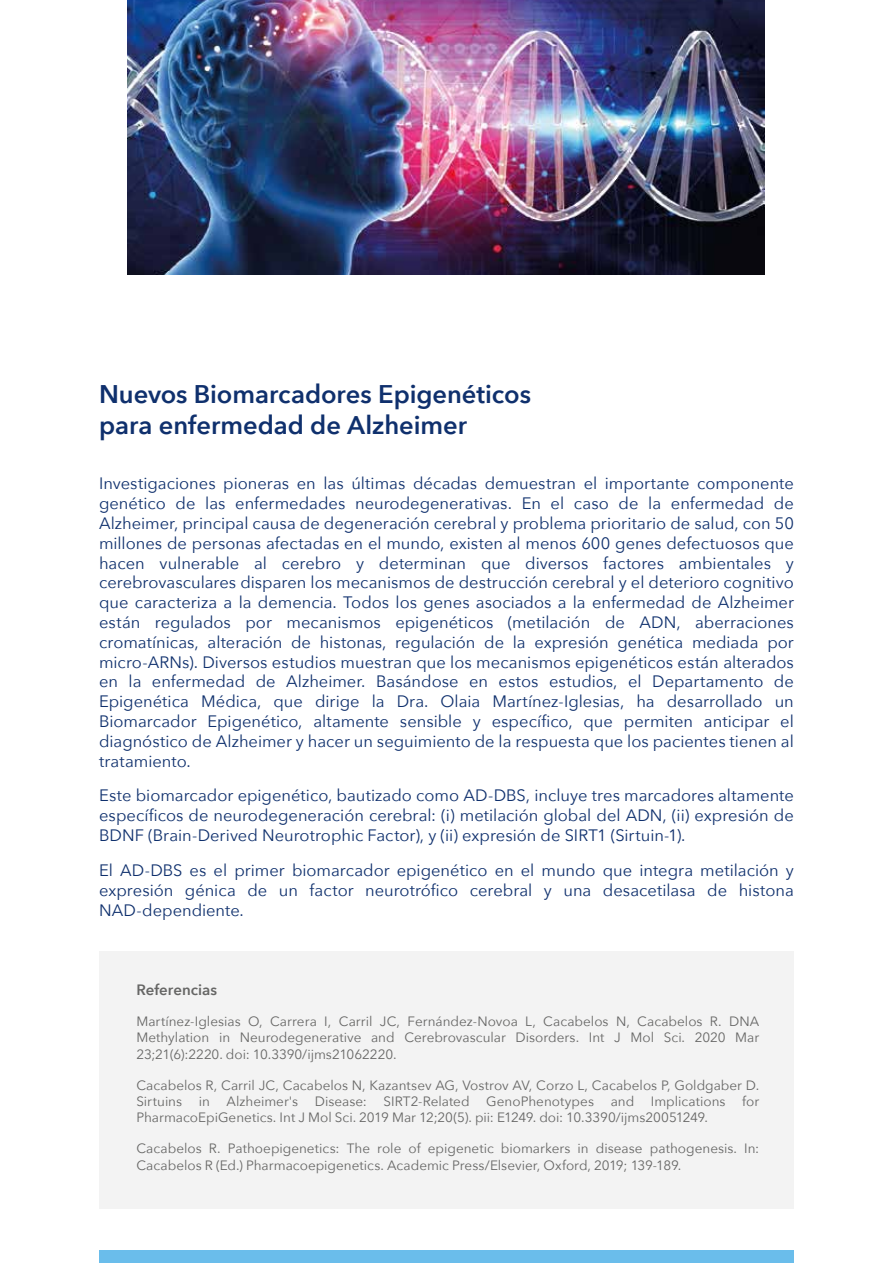
<style>
.page{position:relative;width:893px;height:1263px;background:#fff}
.page>*{position:absolute;margin:0;border:0;box-sizing:border-box;transform-origin:0 0}
.t1{font:600 25.5px/30.6px "Avenir Next";color:#0f306d}
.t2{font:16.5px/19.8px "Avenir Next";color:#0f306d;text-align:justify}
.t3{font:600 15px "Avenir Next";color:#666665}
.t4{font:13.5px/16.2px "Avenir Next";color:#666665;text-align:justify}
</style>
<div class="page">
<div style="left:99px;top:1250px;width:695px;height:13px;background:#6abdeb"></div>
<img style="left:127px;top:0;width:638px;height:274px">
<div style="left:99px;top:951px;width:695px;height:257px;background:#f3f3f3"></div>
<h1 class="t1" style="left:99px;top:379px;width:433px">Nuevos Biomarcadores Epigenéticos para enfermedad de Alzheimer</h1>
<p class="t2" style="left:99px;top:473px;width:696px">Investigaciones pioneras en las últimas décadas demuestran el importante componente genético de las enfermedades neurodegenerativas. En el caso de la enfermedad de Alzheimer, principal causa de degeneración cerebral y problema prioritario de salud, con 50 millones de personas afectadas en el mundo, existen al menos 600 genes defectuosos que hacen vulnerable al cerebro y determinan que diversos factores ambientales y cerebrovasculares disparen los mecanismos de destrucción cerebral y el deterioro cognitivo que caracteriza a la demencia. Todos los genes asociados a la enfermedad de Alzheimer están regulados por mecanismos epigenéticos (metilación de ADN, aberraciones cromatínicas, alteración de histonas, regulación de la expresión genética mediada por micro-ARNs). Diversos estudios muestran que los mecanismos epigenéticos están alterados en la enfermedad de Alzheimer. Basándose en estos estudios, el Departamento de Epigenética Médica, que dirige la Dra. Olaia Martínez-Iglesias, ha desarrollado un Biomarcador Epigenético, altamente sensible y específico, que permiten anticipar el diagnóstico de Alzheimer y hacer un seguimiento de la respuesta que los pacientes tienen al tratamiento.</p>
<p class="t2" style="left:99px;top:785px;width:696px">Este biomarcador epigenético, bautizado como AD-DBS, incluye tres marcadores altamente específicos de neurodegeneración cerebral: (i) metilación global del ADN, (ii) expresión de BDNF (Brain-Derived Neurotrophic Factor), y (ii) expresión de SIRT1 (Sirtuin-1).</p>
<p class="t2" style="left:99px;top:859px;width:696px">El AD-DBS es el primer biomarcador epigenético en el mundo que integra metilación y expresión génica de un factor neurotrófico cerebral y una desacetilasa de histona NAD-dependiente.</p>
<p class="t3" style="left:136px;top:977px;width:82px">Referencias</p>
<p class="t4" style="left:136px;top:1013px;width:624px">Martínez-Iglesias O, Carrera I, Carril JC, Fernández-Novoa L, Cacabelos N, Cacabelos R. DNA Methylation in Neurodegenerative and Cerebrovascular Disorders. Int J Mol Sci. 2020 Mar 23;21(6):2220. doi: 10.3390/ijms21062220.</p>
<p class="t4" style="left:136px;top:1076px;width:624px">Cacabelos R, Carril JC, Cacabelos N, Kazantsev AG, Vostrov AV, Corzo L, Cacabelos P, Goldgaber D.<br>Sirtuins in Alzheimer's Disease: SIRT2-Related GenoPhenotypes and Implications for PharmacoEpiGenetics. Int J Mol Sci. 2019 Mar 12;20(5). pii: E1249. doi: 10.3390/ijms20051249.</p>
<p class="t4" style="left:136px;top:1140px;width:624px">Cacabelos R. Pathoepigenetics: The role of epigenetic biomarkers in disease pathogenesis. In:<br>Cacabelos R (Ed.) Pharmacoepigenetics. Academic Press/Elsevier, Oxford, 2019; 139-189.</p>
</div>
